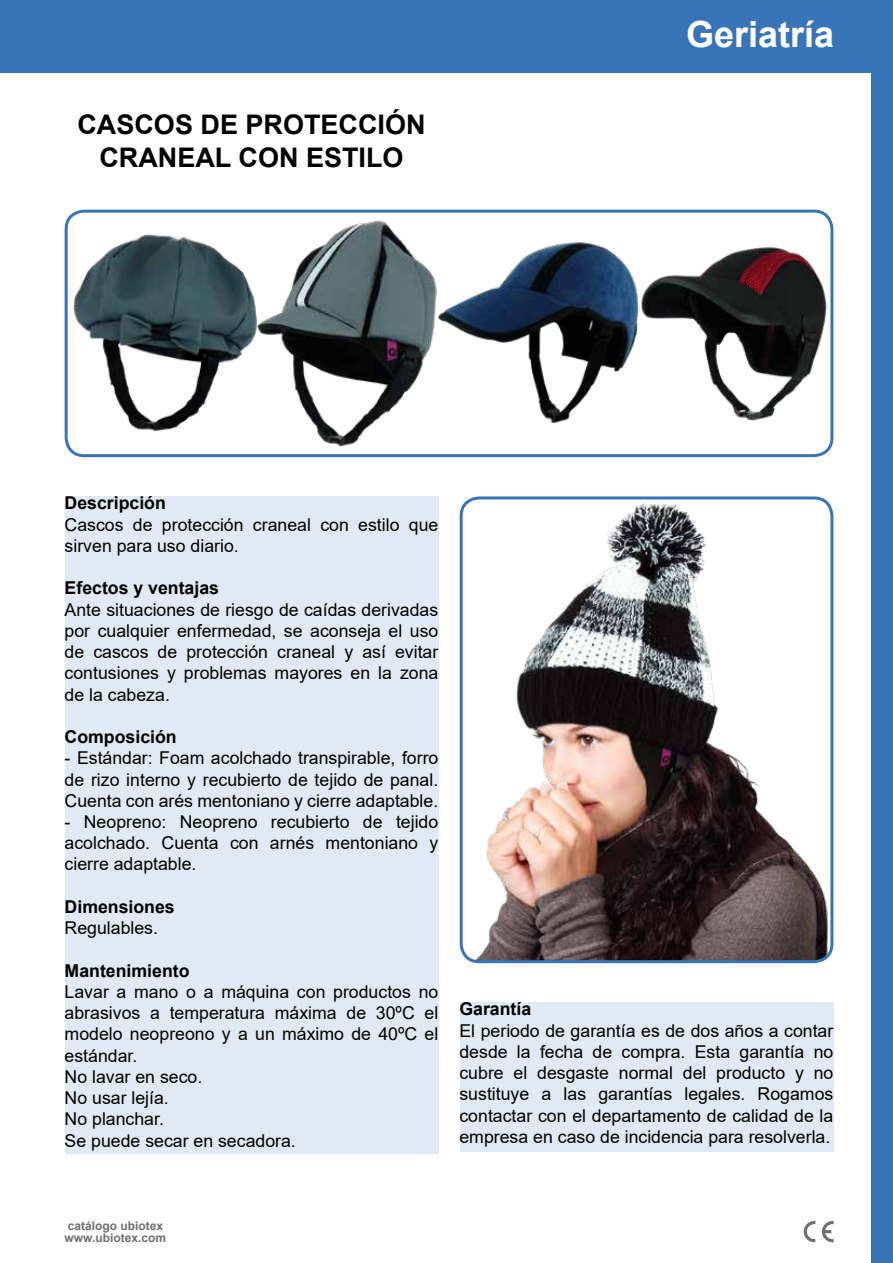
<style>
.page{position:relative;width:893px;height:1263px;background:#fff}
.page>*{position:absolute;margin:0;border:0;box-sizing:border-box;transform-origin:0 0}
.t1{font:700 36px "Arial";color:#fff}
.t2{font:700 27px/32.4px "Arial";color:#000;text-align:center}
.t3{font:17.7px/21.3px "Arial";color:#000;text-align:justify}
.t4{font:700 17.7px "Arial";color:#000}
.t5{font:700 12px/12px "Arial";color:#706f6f}
</style>
<div class="page">
<div style="left:65px;top:496px;width:373px;height:657px;background:#e1eaf4"></div>
<div style="left:460px;top:1002px;width:373px;height:150px;background:#e1eaf4"></div>
<div style="left:0;top:0;width:893px;height:72px;background:#3974b9"></div>
<svg style="left:804px;top:1221px;width:11px;height:21px"></svg>
<svg style="left:822px;top:1221px;width:12px;height:21px"></svg>
<div style="left:872px;top:0;width:21px;height:1263px;background:#3974b9"></div>
<div style="left:65px;top:210px;width:768px;height:247px;border:3px solid #3974b9;border-radius:18px"></div>
<img style="left:461px;top:500px;width:371px;height:462px">
<div style="left:460px;top:496px;width:373px;height:467px;border:3px solid #3974b9;border-radius:18px"></div>
<img style="left:259px;top:220px;width:178px;height:227px">
<img style="left:438px;top:242px;width:202px;height:181px">
<img style="left:641px;top:247px;width:186px;height:174px">
<img style="left:73px;top:234px;width:186px;height:197px">
<h2 class="t2" style="left:77px;top:109px;width:350px">CASCOS DE PROTECCIÓN<br>CRANEAL CON ESTILO</h2>
<h1 class="t1" style="left:686px;top:9px;width:150px">Geriatría</h1>
<p class="t4" style="left:65px;top:491px;width:103px">Descripción</p>
<p class="t3" style="left:65px;top:514px;width:375px">Cascos de protección craneal con estilo que sirven para uso diario.</p>
<p class="t4" style="left:65px;top:576px;width:156px">Efectos y ventajas</p>
<p class="t3" style="left:65px;top:599px;width:375px">Ante situaciones de riesgo de caídas derivadas por cualquier enfermedad, se aconseja el uso de cascos de protección craneal y así evitar contusiones y problemas mayores en la zona de la cabeza.</p>
<p class="t4" style="left:65px;top:724px;width:114px">Composición</p>
<p class="t3" style="left:65px;top:747px;width:375px">- Estándar: Foam acolchado transpirable, forro de rizo interno y recubierto de tejido de panal.<br>Cuenta con arés mentoniano y cierre adaptable.</p>
<p class="t3" style="left:65px;top:811px;width:375px">- Neopreno: Neopreno recubierto de tejido acolchado. Cuenta con arnés mentoniano y cierre adaptable.</p>
<p class="t4" style="left:65px;top:894px;width:112px">Dimensiones</p>
<p class="t3" style="left:65px;top:917px;width:95px">Regulables.</p>
<p class="t4" style="left:65px;top:958px;width:126px">Mantenimiento</p>
<p class="t3" style="left:65px;top:981px;width:375px;text-align:left">Lavar a mano o a máquina con productos no abrasivos a temperatura máxima de 30ºC el modelo neopreono y a un máximo de 40ºC el estándar.<br>No lavar en seco.<br>No usar lejía.<br>No planchar.<br>Se puede secar en secadora.</p>
<p class="t4" style="left:459px;top:997px;width:73px">Garantía</p>
<p class="t3" style="left:459px;top:1020px;width:375px">El periodo de garantía es de dos años a contar desde la fecha de compra. Esta garantía no cubre el desgaste normal del producto y no sustituye a las garantías legales. Rogamos contactar con el departamento de calidad de la empresa en caso de incidencia para resolverla.</p>
<p class="t5" style="left:65px;top:1219px;width:103px">catálogo ubiotex www.ubiotex.com</p>
</div>
